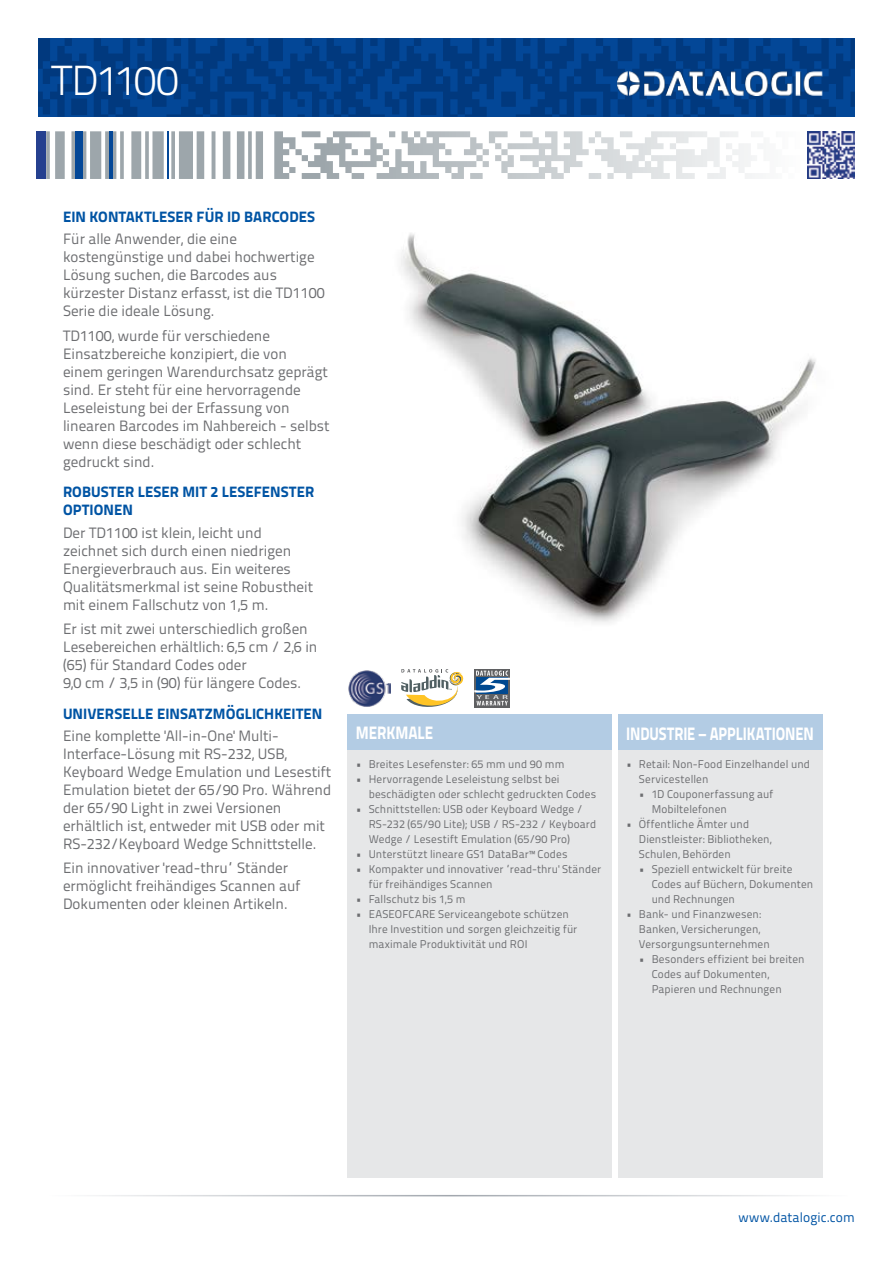
<style>
.page{position:relative;width:893px;height:1263px;background:#fff}
.page>*{position:absolute;margin:0;border:0;box-sizing:border-box;transform-origin:0 0}
.t1{font:300 42px "Titillium Text 22 L";letter-spacing:-.04em;color:#fff}
.t2{font:800 18px "Titillium Text 22 L";letter-spacing:-.005em;color:#fff;scale:.82 1}
.t3{font:800 18px "Titillium Text 22 L";letter-spacing:-.005em;color:#fff;scale:.85 1}
.t4{font:15px/18px "Titillium Text 22 L";color:#6d6e71}
.t5{font:800 15px/18px "Titillium Text 22 L";letter-spacing:.005em;color:#0054a4}
.t6{font:13.5px "Titillium Text 22 L";letter-spacing:.005em;color:#0054a4}
.t7{font:11.25px/15px "Titillium Text 22 L";letter-spacing:.01em;color:#6d6e71}
</style>
<div class="page">
<svg style="left:38px;top:38px;width:817px;height:79px;background:#023f89"></svg>
<svg style="left:302px;top:131px;width:453px;height:48px"></svg>
<hr style="left:167px;top:131px;width:2px;height:48px;background:#034797">
<div style="left:75px;top:131px;width:7px;height:48px;background:#034797"></div>
<hr style="left:109px;top:131px;width:4px;height:48px;background:#034797">
<div style="left:37px;top:131px;width:9px;height:48px;background:#25408f"></div>
<hr style="left:45px;top:1195px;width:803px;height:1px;background:#9da3aa">
<div style="left:348px;top:714px;width:264px;height:36px;background:#b3cce4"></div>
<div style="left:618px;top:714px;width:204px;height:36px;background:#b3cce4"></div>
<div style="left:348px;top:750px;width:264px;height:428px;background:#e6e7e8"></div>
<div style="left:618px;top:750px;width:204px;height:428px;background:#e6e7e8"></div>
<img style="left:618px;top:72px;width:204px;height:23px">
<img style="left:807px;top:131px;width:48px;height:48px">
<svg style="left:401px;top:669px;width:63px;height:38px"></svg>
<img style="left:348px;top:670px;width:43px;height:37px">
<svg style="left:474px;top:669px;width:36px;height:38px"></svg>
<svg style="left:474px;top:671px;width:36px;height:34px"></svg>
<img style="left:401px;top:233px;width:415px;height:390px">
<h1 class="t1" style="left:51px;top:50px;width:129px">TD1100</h1>
<p class="t5" style="left:63px;top:207px;width:254px">EIN KONTAKTLESER FÜR ID BARCODES</p>
<p class="t4" style="left:63px;top:229px;width:263px">Für alle Anwender, die eine kostengünstige und dabei hochwertige Lösung suchen, die Barcodes aus kürzester Distanz erfasst, ist die TD1100<br>Serie die ideale Lösung.</p>
<p class="t4" style="left:63px;top:326px;width:268px">TD1100, wurde für verschiedene Einsatzbereiche konzipiert, die von einem geringen Warendurchsatz geprägt sind. Er steht für eine hervorragende Leseleistung bei der Erfassung von linearen Barcodes im Nahbereich - selbst wenn diese beschädigt oder schlecht gedruckt sind.</p>
<p class="t5" style="left:63px;top:482px;width:253px">ROBUSTER LESER MIT 2 LESEFENSTER<br>OPTIONEN</p>
<p class="t4" style="left:63px;top:523px;width:252px">Der TD1100 ist klein, leicht und zeichnet sich durch einen niedrigen Energieverbrauch aus. Ein weiteres Qualitätsmerkmal ist seine Robustheit mit einem Fallschutz von 1,5 m.</p>
<p class="t4" style="left:63px;top:619px;width:256px">Er ist mit zwei unterschiedlich großen Lesebereichen erhältlich: 6,5 cm / 2,6 in (65) für Standard Codes oder<br>9,0 cm / 3,5 in (90) für längere Codes.</p>
<p class="t5" style="left:63px;top:704px;width:261px">UNIVERSELLE EINSATZMÖGLICHKEITEN</p>
<p class="t4" style="left:63px;top:726px;width:270px">Eine komplette 'All-in-One' Multi-Interface-Lösung mit RS-232, USB, Keyboard Wedge Emulation und Lesestift Emulation bietet der 65/90 Pro. Während der 65/90 Light in zwei Versionen erhältlich ist, entweder mit USB oder mit RS-232/Keyboard Wedge Schnittstelle.</p>
<p class="t4" style="left:63px;top:858px;width:239px">Ein innovativer 'read-thru“ Ständer ermöglicht freihändiges Scannen auf<br>Dokumenten oder kleinen Artikeln.</p>
<p class="t3" style="left:356px;top:719px;width:93px">MERKMALE</p>
<p class="t2" style="left:626px;top:719px;width:230px">INDUSTRIE – APPLIKATIONEN</p>
<p class="t7" style="left:356px;top:756px;width:210px">• Breites Lesefenster: 65 mm und 90 mm</p>
<p class="t7" style="left:369px;top:771px;width:229px;text-indent:-13px">• Hervorragende Leseleistung selbst bei beschädigten oder schlecht gedruckten Codes</p>
<p class="t7" style="left:369px;top:801px;width:229px;text-indent:-13px">• Schnittstellen: USB oder Keyboard Wedge /<br>RS-232 (65/90 Lite); USB / RS-232 / Keyboard<br>Wedge / Lesestift Emulation (65/90 Pro)</p>
<p class="t7" style="left:356px;top:846px;width:213px">• Unterstützt lineare GS1 DataBar™ Codes</p>
<p class="t7" style="left:369px;top:861px;width:234px;text-indent:-13px">• Kompakter und innovativer “read-thru' Ständer für freihändiges Scannen</p>
<p class="t7" style="left:356px;top:891px;width:111px">• Fallschutz bis 1,5 m</p>
<p class="t7" style="left:369px;top:906px;width:210px;text-indent:-13px">• EASEOFCARE Serviceangebote schützen<br>Ihre Investition und sorgen gleichzeitig für maximale Produktivität und ROI</p>
<p class="t7" style="left:639px;top:756px;width:173px;text-indent:-13px">• Retail: Non-Food Einzelhandel und<br>Servicestellen</p>
<p class="t7" style="left:652px;top:786px;width:123px;text-indent:-13px">• 1D Couponerfassung auf<br>Mobiltelefonen</p>
<p class="t7" style="left:639px;top:816px;width:134px;text-indent:-13px">• Öffentliche Ämter und<br>Dienstleister: Bibliotheken,<br>Schulen, Behörden</p>
<p class="t7" style="left:652px;top:861px;width:163px;text-indent:-13px">• Speziell entwickelt für breite<br>Codes auf Büchern, Dokumenten und Rechnungen</p>
<p class="t7" style="left:639px;top:906px;width:132px;text-indent:-13px">• Bank- und Finanzwesen:<br>Banken, Versicherungen,<br>Versorgungsunternehmen</p>
<p class="t7" style="left:652px;top:951px;width:155px;text-indent:-13px">• Besonders effizient bei breiten<br>Codes auf Dokumenten,<br>Papieren und Rechnungen</p>
<p class="t6" style="left:738px;top:1207px;width:118px">www.datalogic.com</p>
</div>
